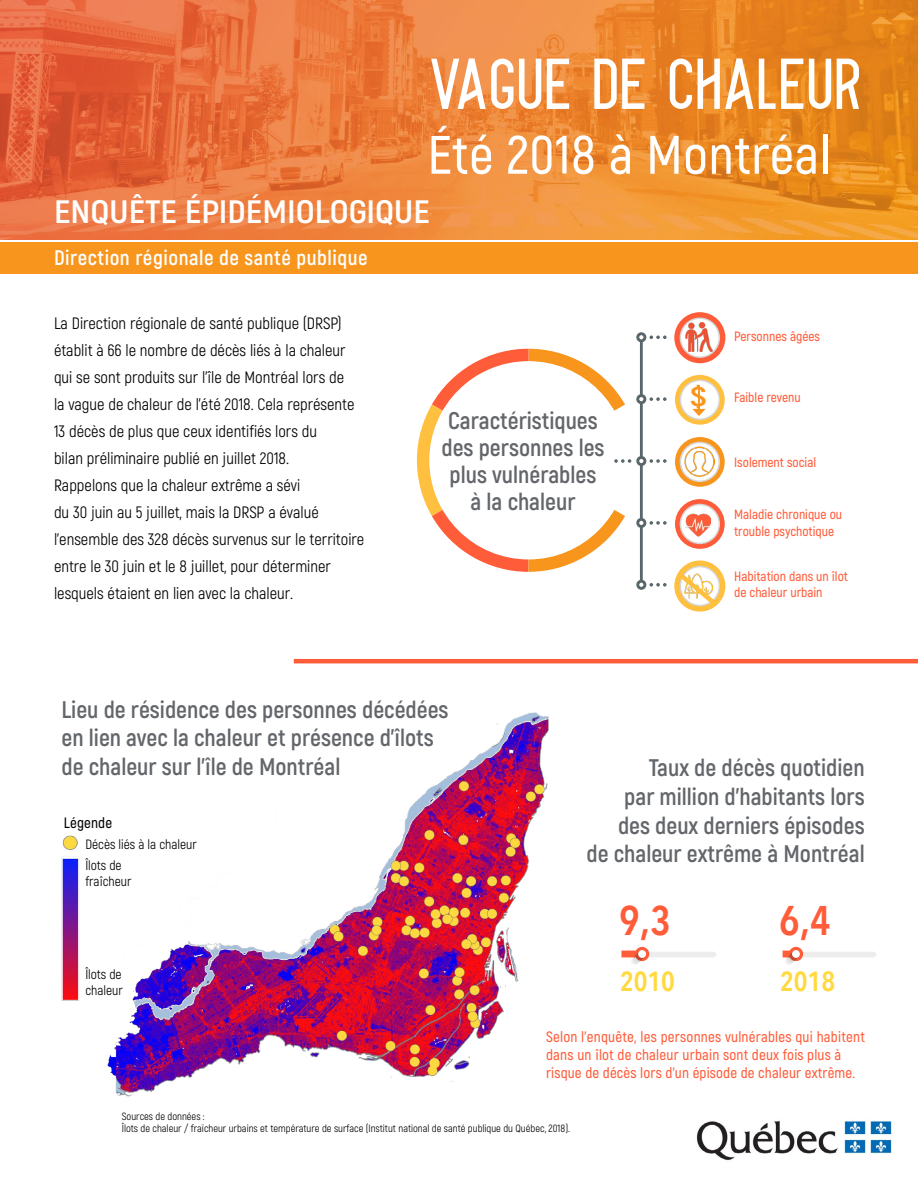
<style>
.page{position:relative;width:918px;height:1188px;background:#fff}
.page>*{position:absolute;margin:0;border:0;box-sizing:border-box;transform-origin:0 0}
.t1{font:500 72px "Alpha";letter-spacing:-.025em;color:#fff}
.t2{font:600 54px "Akrobat";letter-spacing:.01em;color:#fff}
.t3{font:600 condensed 41.25px "Avenir Next LT Pro";color:#ff5c39}
.t4{font:700 32.4px "Akrobat";color:#fff;scale:1.11 1}
.t5{font:600 condensed 27.6px "Avenir Next LT Pro";color:#ffd93f}
.t6{font:700 27px "Akrobat";color:#f8951d;scale:1.33 1}
.t7{font:700 24px/28.8px "Akrobat";color:#63666a}
.t8{font:700 21px "Akrobat";letter-spacing:.025em;color:#fff}
.t9{font:16.5px/27px "Akrobat";color:#000}
.t10{font:600 15px/18px "Akrobat";letter-spacing:.015em;color:#ff5c39}
.t11{font:600 15px "Akrobat";letter-spacing:.01em;color:#000}
.t12{font:600 13.5px/16.2px "Akrobat";color:#ff5c39}
.t13{font:13.5px/20.5px "Akrobat";color:#000}
.t14{font:10.5px/12.6px "Akrobat";color:#000}
</style>
<div class="page">
<img style="left:107px;top:712px;width:442px;height:386px">
<img style="left:0;top:0;width:918px;height:240px">
<div style="left:0;top:243px;width:918px;height:31px;background:#f8951d"></div>
<hr style="left:294px;top:659px;width:624px;height:4px;background:#ff5c39">
<img style="left:696px;top:1121px;width:196px;height:40px">
<div style="left:621px;top:951px;width:21px;height:6px;background:#ff5c39"></div>
<div style="left:642px;top:952px;width:71px;height:5px;background:#ededed"></div>
<div style="left:635px;top:947px;width:14px;height:14px;background:#ff5c39;border-radius:50%"></div>
<svg style="left:630px;top:950px;width:16px;height:15px"></svg>
<div style="left:638px;top:950px;width:8px;height:8px;background:#fff;border-radius:50%"></div>
<div style="left:783px;top:951px;width:16px;height:6px;background:#ff5c39"></div>
<div style="left:802px;top:952px;width:71px;height:5px;background:#ededed"></div>
<div style="left:789px;top:947px;width:14px;height:14px;background:#ff5c39;border-radius:50%"></div>
<svg style="left:784px;top:950px;width:16px;height:15px"></svg>
<div style="left:792px;top:950px;width:8px;height:8px;background:#fff;border-radius:50%"></div>
<img style="left:61px;top:836px;width:18px;height:165px">
<svg style="left:416px;top:332px;width:251px;height:258px"></svg>
<svg style="left:674px;top:312px;width:51px;height:51px"></svg>
<svg style="left:680px;top:318px;width:40px;height:40px"></svg>
<div style="left:681px;top:319px;width:38px;height:37px;background:#fff;border-radius:50%"></div>
<svg style="left:675px;top:437px;width:50px;height:50px"></svg>
<svg style="left:680px;top:442px;width:40px;height:40px"></svg>
<svg style="left:681px;top:443px;width:38px;height:38px"></svg>
<div style="left:675px;top:561px;width:50px;height:50px;background:#ffbf3f;border-radius:50%"></div>
<svg style="left:680px;top:566px;width:40px;height:40px"></svg>
<svg style="left:675px;top:375px;width:50px;height:50px"></svg>
<svg style="left:680px;top:380px;width:40px;height:40px"></svg>
<div style="left:681px;top:381px;width:38px;height:38px;background:#fff;border-radius:50%"></div>
<svg style="left:675px;top:499px;width:50px;height:50px"></svg>
<svg style="left:680px;top:504px;width:40px;height:40px"></svg>
<div style="left:681px;top:505px;width:38px;height:38px;background:#fff;border-radius:50%"></div>
<hr style="left:698px;top:385px;width:2px;height:25px;background:#f8951d">
<svg style="left:692px;top:409px;width:14px;height:7px"></svg>
<img style="left:685px;top:323px;width:29px;height:29px">
<img style="left:685px;top:513px;width:26px;height:24px">
<img style="left:684px;top:447px;width:30px;height:30px">
<svg style="left:674px;top:568px;width:48px;height:43px"></svg>
<h1 class="t1" style="left:428px;top:42px;width:437px">VAGUE DE CHALEUR</h1>
<h2 class="t2" style="left:428px;top:122px;width:404px">Été 2018 à Montréal</h2>
<h3 class="t4" style="left:54px;top:191px;width:340px">ENQUÊTE ÉPIDÉMIOLOGIQUE</h3>
<p class="t8" style="left:54px;top:245px;width:315px">Direction régionale de santé publique</p>
<p class="t9" style="left:54px;top:309px;width:312px">La Direction régionale de santé publique (DRSP) établit à 66 le nombre de décès liés à la chaleur qui se sont produits sur l’île de Montréal lors de<br>la vague de chaleur de l’été 2018. Cela représente 13 décès de plus que ceux identifiés lors du<br>bilan préliminaire publié en juillet 2018.<br>Rappelons que la chaleur extrême a sévi<br>du 30 juin au 5 juillet, mais la DRSP a évalué l’ensemble des 328 décès survenus sur le territoire entre le 30 juin et le 8 juillet, pour déterminer lesquels étaient en lien avec la chaleur.</p>
<h3 class="t7" style="left:441px;top:407px;width:165px;line-height:27px;text-align:center">Caractéristiques des personnes les plus vulnérables à la chaleur</h3>
<h3 class="t6" style="left:690px;top:380px;width:14px">$</h3>
<p class="t12" style="left:734px;top:328px;width:88px">Personnes âgées</p>
<p class="t12" style="left:734px;top:389px;width:68px">Faible revenu</p>
<p class="t12" style="left:734px;top:454px;width:84px">Isolement social</p>
<p class="t12" style="left:734px;top:507px;width:110px">Maladie chronique ou trouble psychotique</p>
<p class="t12" style="left:734px;top:568px;width:115px">Habitation dans un îlot de chaleur urbain</p>
<h3 class="t7" style="left:62px;top:695px;width:389px">Lieu de résidence des personnes décédées en lien avec la chaleur et présence d’îlots de chaleur sur l’île de Montréal</h3>
<p class="t11" style="left:64px;top:813px;width:50px">Légende</p>
<p class="t13" style="left:85px;top:834px;width:113px">Décès liés à la chaleur<br>Îlots de</p>
<p class="t13" style="left:85px;top:871px;width:48px">fraîcheur</p>
<p class="t13" style="left:85px;top:966px;width:39px;line-height:16.2px">Îlots de chaleur</p>
<h3 class="t7" style="left:587px;top:753px;width:280px;text-align:right">Taux de décès quotidien<br>par million d’habitants lors des deux derniers épisodes<br>de chaleur extrême à Montréal</h3>
<h3 class="t3" style="left:619px;top:895px;width:53px">9,3</h3>
<h3 class="t5" style="left:620px;top:964px;width:57px">2010</h3>
<h3 class="t3" style="left:779px;top:895px;width:53px">6,4</h3>
<h3 class="t5" style="left:780px;top:964px;width:57px">2018</h3>
<p class="t10" style="left:546px;top:1027px;width:320px">Selon l’enquête, les personnes vulnérables qui habitent dans un îlot de chaleur urbain sont deux fois plus à risque de décès lors d’un épisode de chaleur extrême.</p>
<p class="t14" style="left:122px;top:1110px;width:450px">Sources de données :<br>Îlots de chaleur / fraïcheur urbains et température de surface (Institut national de santé publique du Québec, 2018).</p>
</div>
